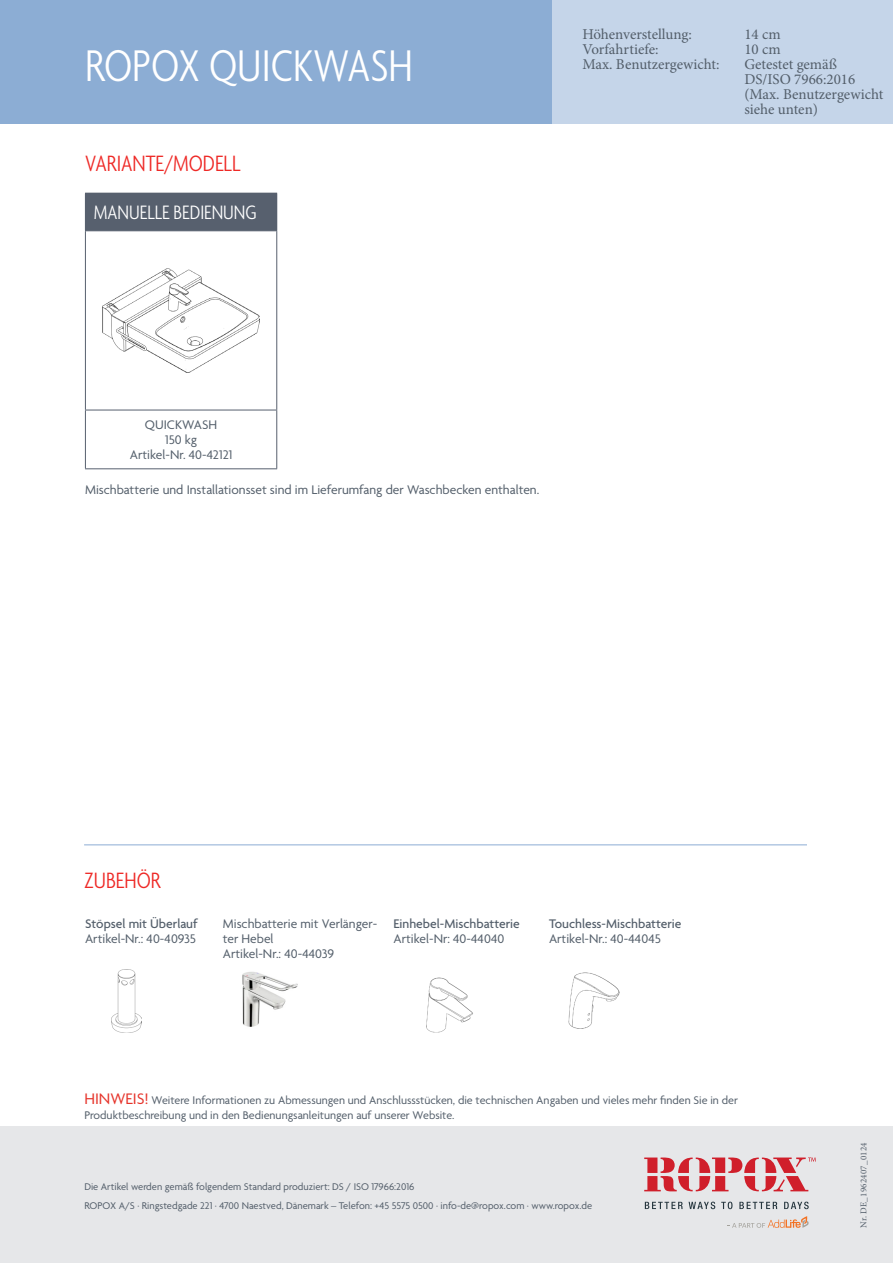
<style>
.page{position:relative;width:893px;height:1263px;background:#fff}
.page>*{position:absolute;margin:0;border:0;box-sizing:border-box;transform-origin:0 0}
.t1{font:300 condensed 48px "Agenda";color:#fff}
.t2{font:300 condensed 24px "Agenda";color:#ee2926}
.t3{font:300 condensed 21px "Agenda";color:#fff}
.t4{font:15px/15px "Minion Pro";color:#535e6a}
.t5{font:13.5px/15px "Agenda";color:#535e6a}
.t6{font:500 13.5px "Agenda";color:#535e6a}
.t7{font:12px/14.4px "Agenda";color:#535e6a}
.t8{font:10.5px "Agenda";color:#535e6a}
.t9{font:9px "Minion Pro";letter-spacing:.025em;color:#535e6a}
.s1{font-size:16.5px;color:#e6352c}
</style>
<div class="page">
<div style="left:0;top:0;width:893px;height:123px;background:#8cadd4"></div>
<div style="left:553px;top:0;width:340px;height:123px;background:#c5d5e9"></div>
<div style="left:85px;top:193px;width:192px;height:38px;background:#57606e"></div>
<svg style="left:86px;top:231px;width:190px;height:179px"></svg>
<hr style="left:85px;top:231px;width:1px;height:179px;background:#57606e">
<hr style="left:276px;top:231px;width:1px;height:179px;background:#57606e">
<hr style="left:85px;top:410px;width:192px;height:1px;background:#57606e">
<hr style="left:85px;top:410px;width:1px;height:58px;background:#57606e">
<hr style="left:276px;top:410px;width:1px;height:58px;background:#57606e">
<hr style="left:85px;top:468px;width:192px;height:1px;background:#57606e">
<img style="left:102px;top:269px;width:158px;height:103px">
<div style="left:0;top:1127px;width:893px;height:136px;background:#e6e7e9"></div>
<svg style="left:645px;top:1202px;width:38px;height:7px"></svg>
<svg style="left:689px;top:1201px;width:26px;height:8px"></svg>
<svg style="left:721px;top:1201px;width:11px;height:8px"></svg>
<svg style="left:739px;top:1202px;width:38px;height:7px"></svg>
<svg style="left:784px;top:1201px;width:25px;height:8px"></svg>
<svg style="left:644px;top:1157px;width:172px;height:34px"></svg>
<svg style="left:727px;top:1216px;width:82px;height:12px"></svg>
<hr style="left:84px;top:844px;width:723px;height:1px;background:#8dadd4">
<img style="left:568px;top:972px;width:52px;height:57px">
<img style="left:242px;top:972px;width:56px;height:55px">
<img style="left:111px;top:969px;width:30px;height:63px">
<img style="left:426px;top:977px;width:47px;height:56px">
<p class="t1" style="left:85px;top:39px;width:329px">ROPOX QUICKWASH</p>
<p class="t2" style="left:85px;top:151px;width:157px">VARIANTE/MODELL</p>
<p class="t3" style="left:94px;top:201px;width:164px">MANUELLE BEDIENUNG</p>
<p class="t4" style="left:582px;top:27px;width:111px">Höhenverstellung:</p>
<p class="t4" style="left:744px;top:27px;width:38px">14 cm</p>
<p class="t4" style="left:582px;top:42px;width:78px">Vorfahrtiefe:</p>
<p class="t4" style="left:744px;top:42px;width:38px">10 cm</p>
<p class="t4" style="left:582px;top:57px;width:139px">Max. Benutzergewicht:</p>
<p class="t4" style="left:744px;top:57px;width:112px">Getestet gemäß<br>DS/ISO 7966:2016</p>
<p class="t4" style="left:744px;top:87px;width:140px">(Max. Benutzergewicht siehe unten)</p>
<p class="t5" style="left:145px;top:418px;width:74px">QUICKWASH</p>
<p class="t5" style="left:165px;top:433px;width:33px">150 kg</p>
<p class="t5" style="left:130px;top:448px;width:104px">Artikel-Nr. 40-42121</p>
<p class="t5" style="left:85px;top:483px;width:456px">Mischbatterie und Installationsset sind im Lieferumfang der Waschbecken enthalten.</p>
<p class="t2" style="left:84px;top:868px;width:78px">ZUBEHÖR</p>
<p class="t6" style="left:85px;top:916px;width:114px">Stöpsel mit Überlauf</p>
<p class="t5" style="left:85px;top:931px;width:113px">Artikel-Nr.: 40-40935</p>
<p class="t5" style="left:223px;top:916px;width:156px">Mischbatterie mit Verlänger&shy;ter Hebel</p>
<p class="t5" style="left:223px;top:946px;width:113px">Artikel-Nr.: 40-44039</p>
<p class="t6" style="left:393px;top:916px;width:128px">Einhebel-Mischbatterie</p>
<p class="t5" style="left:393px;top:931px;width:112px">Artikel-Nr: 40-44040</p>
<p class="t6" style="left:549px;top:916px;width:134px">Touchless-Mischbatterie</p>
<p class="t5" style="left:549px;top:931px;width:113px">Artikel-Nr.: 40-44045</p>
<p class="t7" style="left:84px;top:1094px;width:655px"><span class="s1">HINWEIS!</span> Weitere Informationen zu Abmessungen und Anschlussstücken, die technischen Angaben und vieles mehr finden Sie in der<br>Produktbeschreibung und in den Bedienungsanleitungen auf unserer Website.</p>
<p class="t8" style="left:84px;top:1181px;width:332px">Die Artikel werden gemäß folgendem Standard produziert: DS / ISO 17966:2016</p>
<p class="t8" style="left:84px;top:1200px;width:509px">ROPOX A/S · Ringstedgade 221 · 4700 Naestved, Dänemark – Telefon: +45 5575 0500 · info-de@ropox.com · www.ropox.de</p>
<p class="t9" style="left:858px;top:1228px;width:87px;rotate:-90deg">Nr. DE_1962407_0124</p>
</div>
